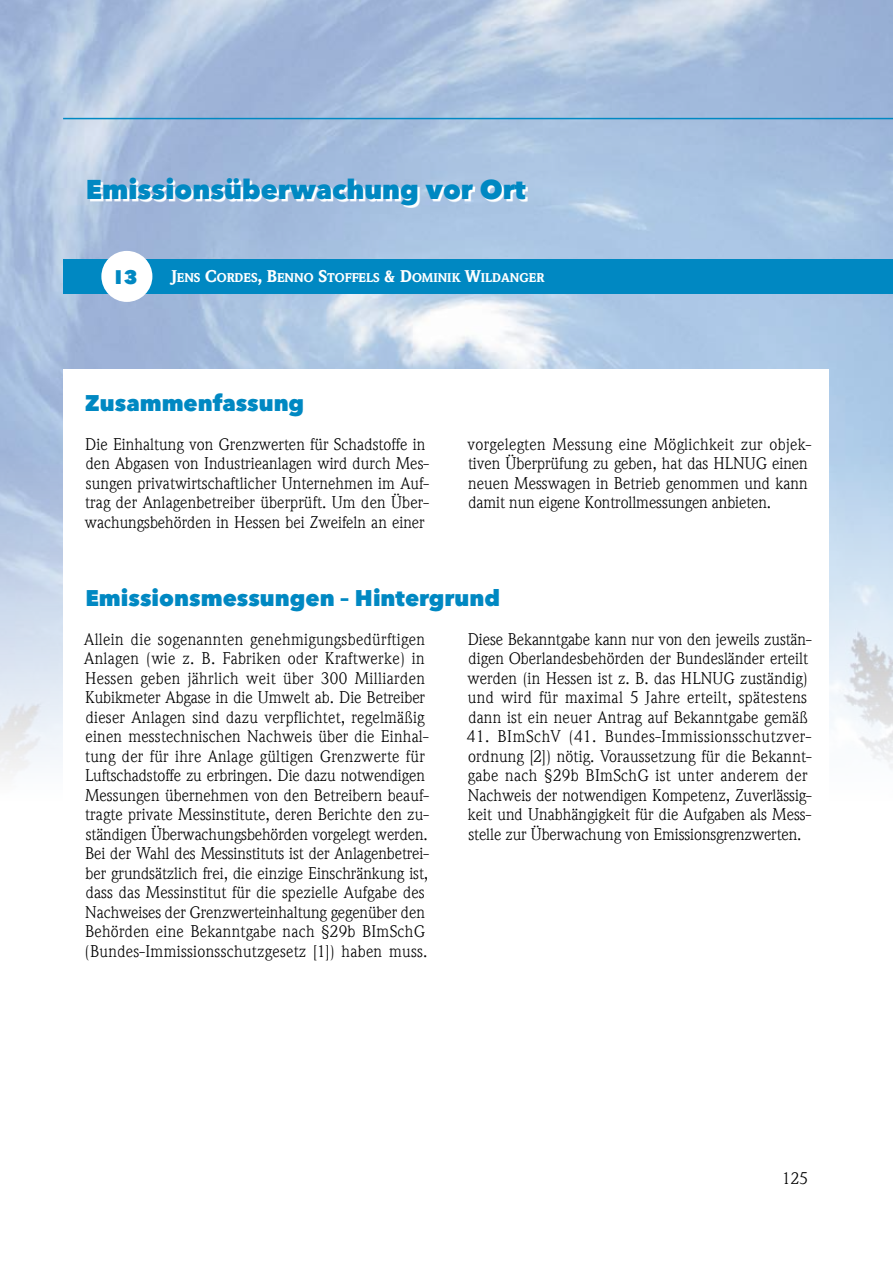
<style>
.page{position:relative;width:893px;height:1263px;background:#fff}
.page>*{position:absolute;margin:0;border:0;box-sizing:border-box;transform-origin:0 0}
.t1{font:800 27px "Avenir Next LT Pro";color:#0088c2}
.t2{font:800 22.5px "Avenir Next LT Pro";color:#0088c2}
.t3{font:800 19.5px "Avenir Next LT Pro";color:#0088c2}
.t4{font:16.5px/19.5px "ITC Weidemann Com";letter-spacing:.005em;color:#000}
.t5{font:900 12.3px "ITC Weidemann Com";color:#fff}
.s1{font-size:16.5px}
</style>
<div class="page">
<img style="left:0;top:0;width:893px;height:773px">
<div style="left:64px;top:370px;width:765px;height:762px;background:#fff"></div>
<hr style="left:63px;top:118px;width:830px;height:1px;background:#0088c2">
<div style="left:64px;top:259px;width:829px;height:34px;background:#0088c2"></div>
<svg style="left:90px;top:180px;width:438px;height:28px"></svg>
<div style="left:101px;top:251px;width:51px;height:51px;background:#fff;border-radius:50%"></div>
<h1 class="t1" style="left:86px;top:173px;width:441px">Emissionsüberwachung vor Ort</h1>
<p class="t3" style="left:115px;top:265px;width:24px">I3</p>
<p class="t5" style="left:172px;top:271px;width:374px"><span class="s1">J</span>ENS <span class="s1">C</span>ORDES<span class="s1">, B</span>ENNO <span class="s1">S</span>TOFFELS <span class="s1">&amp; D</span>OMINIK <span class="s1">W</span>ILDANGER</p>
<h2 class="t2" style="left:85px;top:389px;width:221px">Zusammenfassung</h2>
<p class="t4" style="left:85px;top:434px;width:346px">Die Einhaltung von Grenzwerten für Schadstoffe in den Abgasen von Industrieanlagen wird durch Mes&shy;sungen privatwirtschaftlicher Unternehmen im Auf&shy;trag der Anlagenbetreiber überprüft. Um den Über&shy;wachungsbehörden in Hessen bei Zweifeln an einer</p>
<p class="t4" style="left:468px;top:434px;width:345px">vorgelegten Messung eine Möglichkeit zur objek&shy;tiven Überprüfung zu geben, hat das HLNUG einen neuen Messwagen in Betrieb genommen und kann damit nun eigene Kontrollmessungen anbieten.</p>
<h2 class="t2" style="left:85px;top:584px;width:416px">Emissionsmessungen – Hintergrund</h2>
<p class="t4" style="left:84px;top:629px;width:346px">Allein die sogenannten genehmigungsbedürftigen Anlagen (wie z. B. Fabriken oder Kraftwerke) in Hessen geben jährlich weit über 300 Milliarden Kubikmeter Abgase in die Umwelt ab. Die Betreiber dieser Anlagen sind dazu verpflichtet, regelmäßig einen messtechnischen Nachweis über die Einhal&shy;tung der für ihre Anlage gültigen Grenzwerte für Luftschadstoffe zu erbringen. Die dazu notwendigen Messungen übernehmen von den Betreibern beauf&shy;tragte private Messinstitute, deren Berichte den zu&shy;ständigen Überwachungsbehörden vorgelegt werden.<br>Bei der Wahl des Messinstituts ist der Anlagenbetrei&shy;ber grundsätzlich frei, die einzige Einschränkung ist, dass das Messinstitut für die spezielle Aufgabe des Nachweises der Grenzwerteinhaltung gegenüber den Behörden eine Bekanntgabe nach §29b BImSchG (Bundes-Immissionsschutzgesetz [1]) haben muss.</p>
<p class="t4" style="left:467px;top:629px;width:345px">Diese Bekanntgabe kann nur von den jeweils zustän&shy;digen Oberlandesbehörden der Bundesländer erteilt werden (in Hessen ist z. B. das HLNUG zuständig) und wird für maximal 5 Jahre erteilt, spätestens dann ist ein neuer Antrag auf Bekanntgabe gemäß</p>
<p class="t4" style="left:467px;top:727px;width:346px">41. BImSchV (41. Bundes-Immissionsschutzver&shy;ordnung [2]) nötig. Voraussetzung für die Bekannt&shy;gabe nach §29b BImSchG ist unter anderem der Nachweis der notwendigen Kompetenz, Zuverlässig&shy;keit und Unabhängigkeit für die Aufgaben als Mess&shy;stelle zur Überwachung von Emissionsgrenzwerten.</p>
<p class="t4" style="left:782px;top:1169px;width:27px">125</p>
</div>
